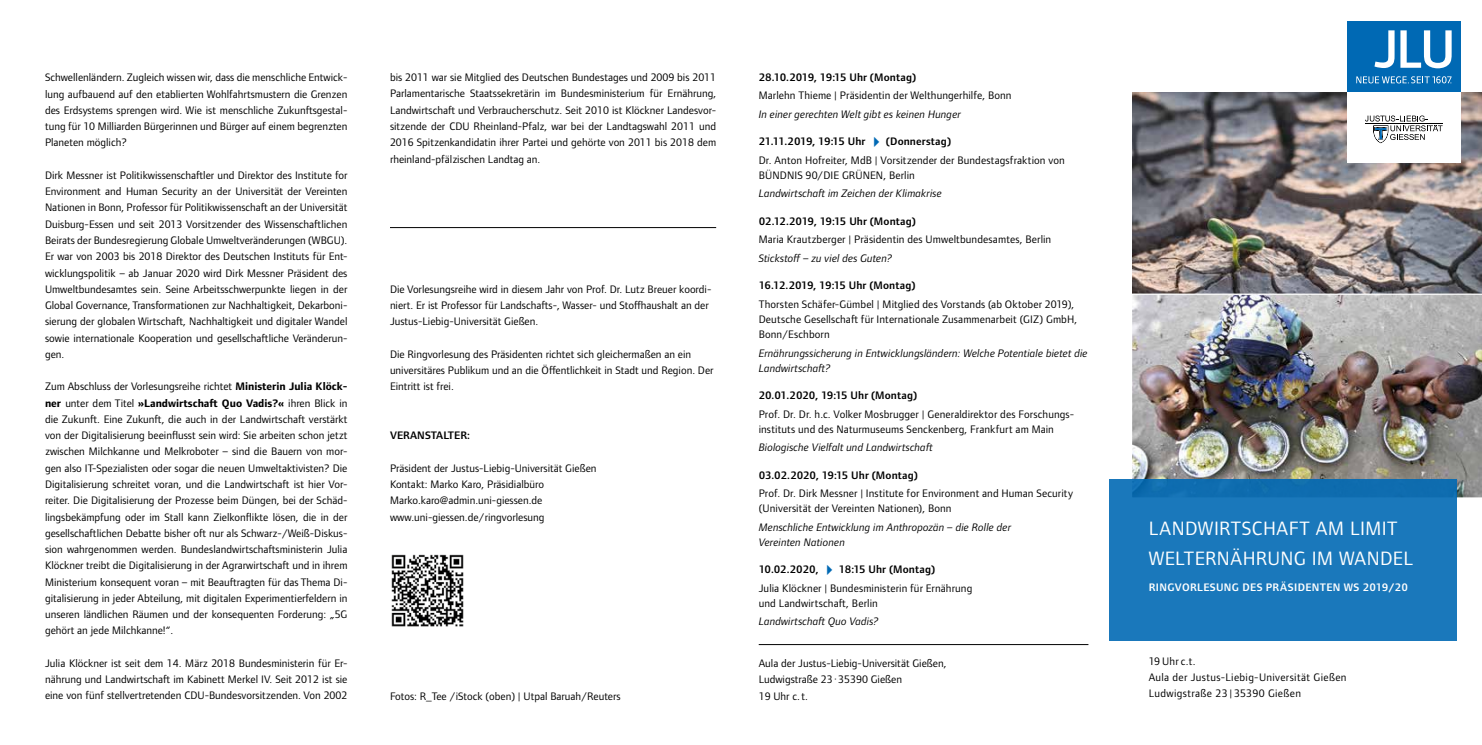
<style>
.page{position:relative;width:1482px;height:745px;background:#fff}
.page>*{position:absolute;margin:0;border:0;box-sizing:border-box;transform-origin:0 0}
.t1{font:20px/30px "Foundry Form Sans";letter-spacing:.02em;color:#fff}
.t2{font:11.25px/16.2px "Foundry Form Sans";color:#000}
.t3{font:italic 11.25px/15px "Foundry Form Sans";letter-spacing:.005em;color:#000}
.t4{font:600 11.25px "Foundry Form Sans";letter-spacing:.01em;color:#000}
.t5{font:11.25px/16.2px "Foundry Form Sans";letter-spacing:.03em;color:#000}
.t6{font:600 11.25px "Foundry Form Sans";letter-spacing:.03em;color:#fff}
.s1{font-weight:700}
.s2{font-weight:600}
.s3{color:#0069b4}
</style>
<div class="page">
<img style="left:391px;top:554px;width:73px;height:73px">
<img style="left:1132px;top:92px;width:349px;height:201px">
<img style="left:1132px;top:293px;width:349px;height:206px">
<div style="left:1109px;top:478px;width:347px;height:162px;background:#1a78bb"></div>
<div style="left:1346px;top:21px;width:114px;height:71px;background:#0069b4"></div>
<div style="left:1346px;top:92px;width:114px;height:71px;background:#fff"></div>
<svg style="left:1374px;top:30px;width:20px;height:38px"></svg>
<svg style="left:1400px;top:30px;width:51px;height:38px"></svg>
<svg style="left:1365px;top:115px;width:77px;height:28px"></svg>
<hr style="left:1365px;top:123px;width:77px;height:1px;background:#000">
<svg style="left:1356px;top:76px;width:95px;height:7px"></svg>
<hr style="left:758px;top:644px;width:330px;height:1px;background:#000">
<hr style="left:390px;top:227px;width:326px;height:1px;background:#000">
<p class="t2" style="left:45px;top:69px;width:304px;text-align:justify">Schwellenländern. Zugleich wissen wir, dass die menschliche Entwick&shy;lung aufbauend auf den etablierten Wohlfahrtsmustern die Grenzen des Erdsystems sprengen wird. Wie ist menschliche Zukunftsgestal&shy;tung für 10 Milliarden Bürgerinnen und Bürger auf einem begrenzten Planeten möglich?</p>
<p class="t2" style="left:45px;top:167px;width:304px;text-align:justify">Dirk Messner ist Politikwissenschaftler und Direktor des Institute for Environment and Human Security an der Universität der Vereinten Nationen in Bonn, Professor für Politikwissenschaft an der Universität Duisburg-Essen und seit 2013 Vorsitzender des Wissenschaftlichen Beirats der Bundesregierung Globale Umweltveränderungen (WBGU).<br>Er war von 2003 bis 2018 Direktor des Deutschen Instituts für Ent&shy;wicklungspolitik – ab Januar 2020 wird Dirk Messner Präsident des Umweltbundesamtes sein. Seine Arbeitsschwerpunkte liegen in der Global Governance, Transformationen zur Nachhaltigkeit, Dekarboni&shy;sierung der globalen Wirtschaft, Nachhaltigkeit und digitaler Wandel sowie internationale Kooperation und gesellschaftliche Veränderun&shy;gen.</p>
<p class="t2" style="left:45px;top:378px;width:304px;text-align:justify">Zum Abschluss der Vorlesungsreihe richtet <span class="s1">Ministerin Julia Klöck&shy;ner</span> unter dem Titel <span class="s1">»Landwirtschaft Quo Vadis?«</span> ihren Blick in die Zukunft. Eine Zukunft, die auch in der Landwirtschaft verstärkt von der Digitalisierung beeinflusst sein wird: Sie arbeiten schon jetzt zwischen Milchkanne und Melkroboter – sind die Bauern von mor&shy;gen also IT-Spezialisten oder sogar die neuen Umweltaktivisten? Die Digitalisierung schreitet voran, und die Landwirtschaft ist hier Vor&shy;reiter. Die Digitalisierung der Prozesse beim Düngen, bei der Schäd&shy;lingsbekämpfung oder im Stall kann Zielkonflikte lösen, die in der gesellschaftlichen Debatte bisher oft nur als Schwarz-/Weiß-Diskus&shy;sion wahrgenommen werden. Bundeslandwirtschaftsministerin Julia Klöckner treibt die Digitalisierung in der Agrarwirtschaft und in ihrem Ministerium konsequent voran – mit Beauftragten für das Thema Di&shy;gitalisierung in jeder Abteilung, mit digitalen Experimentierfeldern in unseren ländlichen Räumen und der konsequenten Forderung: „5G gehört an jede Milchkanne!“.</p>
<p class="t2" style="left:45px;top:654px;width:304px;text-align:justify">Julia Klöckner ist seit dem 14. März 2018 Bundesministerin für Er&shy;nährung und Landwirtschaft im Kabinett Merkel IV. Seit 2012 ist sie eine von fünf stellvertretenden CDU-Bundesvorsitzenden. Von 2002</p>
<p class="t2" style="left:390px;top:69px;width:328px;text-align:justify">bis 2011 war sie Mitglied des Deutschen Bundestages und 2009 bis 2011<br>Parlamentarische Staatssekretärin im Bundesministerium für Ernährung, Landwirtschaft und Verbraucherschutz. Seit 2010 ist Klöckner Landesvor&shy;sitzende der CDU Rheinland-Pfalz, war bei der Landtagswahl 2011 und 2016 Spitzenkandidatin ihrer Partei und gehörte von 2011 bis 2018 dem rheinland-pfälzischen Landtag an.</p>
<p class="t4" style="left:758px;top:70px;width:159px">28.10.2019, 19:15 Uhr (Montag)</p>
<p class="t2" style="left:758px;top:87px;width:254px">Marlehn Thieme | Präsidentin der Welthungerhilfe, Bonn</p>
<p class="t3" style="left:758px;top:107px;width:203px">In einer gerechten Welt gibt es keinen Hunger</p>
<p class="t2" style="left:758px;top:132px;width:307px;line-height:18.5px"><span class="s2">21.11.2019, 19:15 Uhr</span> <span class="s3">✔</span><span class="s2">(Donnerstag)<br></span>Dr. Anton Hofreiter, MdB | Vorsitzender der Bundestagsfraktion von</p>
<p class="t2" style="left:758px;top:167px;width:158px">BÜNDNIS 90/DIE GRÜNEN, Berlin</p>
<p class="t3" style="left:758px;top:186px;width:185px">Landwirtschaft im Zeichen der Klimakrise</p>
<p class="t4" style="left:758px;top:214px;width:159px">02.12.2019, 19:15 Uhr (Montag)</p>
<p class="t2" style="left:758px;top:231px;width:294px">Maria Krautzberger | Präsidentin des Umweltbundesamtes, Berlin</p>
<p class="t3" style="left:758px;top:251px;width:135px">Stickstoff – zu viel des Guten?</p>
<p class="t4" style="left:758px;top:279px;width:158px">16.12.2019, 19:15 Uhr (Montag)</p>
<p class="t2" style="left:758px;top:296px;width:320px;line-height:15px">Thorsten Schäfer-Gümbel | Mitglied des Vorstands (ab Oktober 2019),<br>Deutsche Gesellschaft für Internationale Zusammenarbeit (GIZ) GmbH,<br>Bonn/Eschborn</p>
<p class="t3" style="left:758px;top:345px;width:330px">Ernährungssicherung in Entwicklungsländern: Welche Potentiale bietet die<br>Landwirtschaft?</p>
<p class="t4" style="left:758px;top:388px;width:160px">20.01.2020, 19:15 Uhr (Montag)</p>
<p class="t2" style="left:758px;top:406px;width:316px;line-height:15px">Prof. Dr. Dr. h.c. Volker Mosbrugger | Generaldirektor des Forschungs&shy;instituts und des Naturmuseums Senckenberg, Frankfurt am Main</p>
<p class="t3" style="left:758px;top:440px;width:175px">Biologische Vielfalt und Landwirtschaft</p>
<p class="t4" style="left:758px;top:468px;width:161px">03.02.2020, 19:15 Uhr (Montag)</p>
<p class="t2" style="left:758px;top:485px;width:316px;line-height:15px">Prof. Dr. Dirk Messner | Institute for Environment and Human Security (Universität der Vereinten Nationen), Bonn</p>
<p class="t3" style="left:758px;top:519px;width:254px">Menschliche Entwicklung im Anthropozän – die Rolle der<br>Vereinten Nationen</p>
<p class="t2" style="left:758px;top:560px;width:215px;line-height:18.5px"><span class="s2">10.02.2020,</span> <span class="s3">✔</span><span class="s2">18:15 Uhr (Montag)<br></span>Julia Klöckner | Bundesministerin für Ernährung</p>
<p class="t2" style="left:758px;top:594px;width:121px">und Landwirtschaft, Berlin</p>
<p class="t3" style="left:758px;top:614px;width:121px">Landwirtschaft Quo Vadis?</p>
<p class="t2" style="left:758px;top:654px;width:189px">Aula der Justus-Liebig-Universität Gießen,<br>Ludwigstraße 23·35390 Gießen<br>19 Uhr c.t.</p>
<p class="t2" style="left:390px;top:281px;width:323px">Die Vorlesungsreihe wird in diesem Jahr von Prof. Dr. Lutz Breuer koordi&shy;niert. Er ist Professor für Landschafts-, Wasser- und Stoffhaushalt an der<br>Justus-Liebig-Universität Gießen.</p>
<p class="t2" style="left:390px;top:346px;width:325px">Die Ringvorlesung des Präsidenten richtet sich gleichermaßen an ein universitäres Publikum und an die Öffentlichkeit in Stadt und Region. Der<br>Eintritt ist frei.</p>
<p class="t4" style="left:390px;top:428px;width:82px">VERANSTALTER:</p>
<p class="t2" style="left:390px;top:459px;width:208px">Präsident der Justus-Liebig-Universität Gießen Kontakt: Marko Karo, Präsidialbüro Marko.karo@admin.uni-giessen.de www.uni-giessen.de/ringvorlesung</p>
<p class="t2" style="left:390px;top:687px;width:232px">Fotos: R_Tee /iStock (oben) | Utpal Baruah/Reuters</p>
<h1 class="t1" style="left:1148px;top:513px;width:266px">LANDWIRTSCHAFT AM LIMIT<br>WELTERNÄHRUNG IM WANDEL</h1>
<p class="t6" style="left:1148px;top:580px;width:261px">RINGVORLESUNG DES PRÄSIDENTEN WS 2019/20</p>
<p class="t5" style="left:1148px;top:652px;width:199px">19 Uhr c.t.<br>Aula der Justus-Liebig-Universität Gießen<br>Ludwigstraße 23 | 35390 Gießen</p>
</div>
